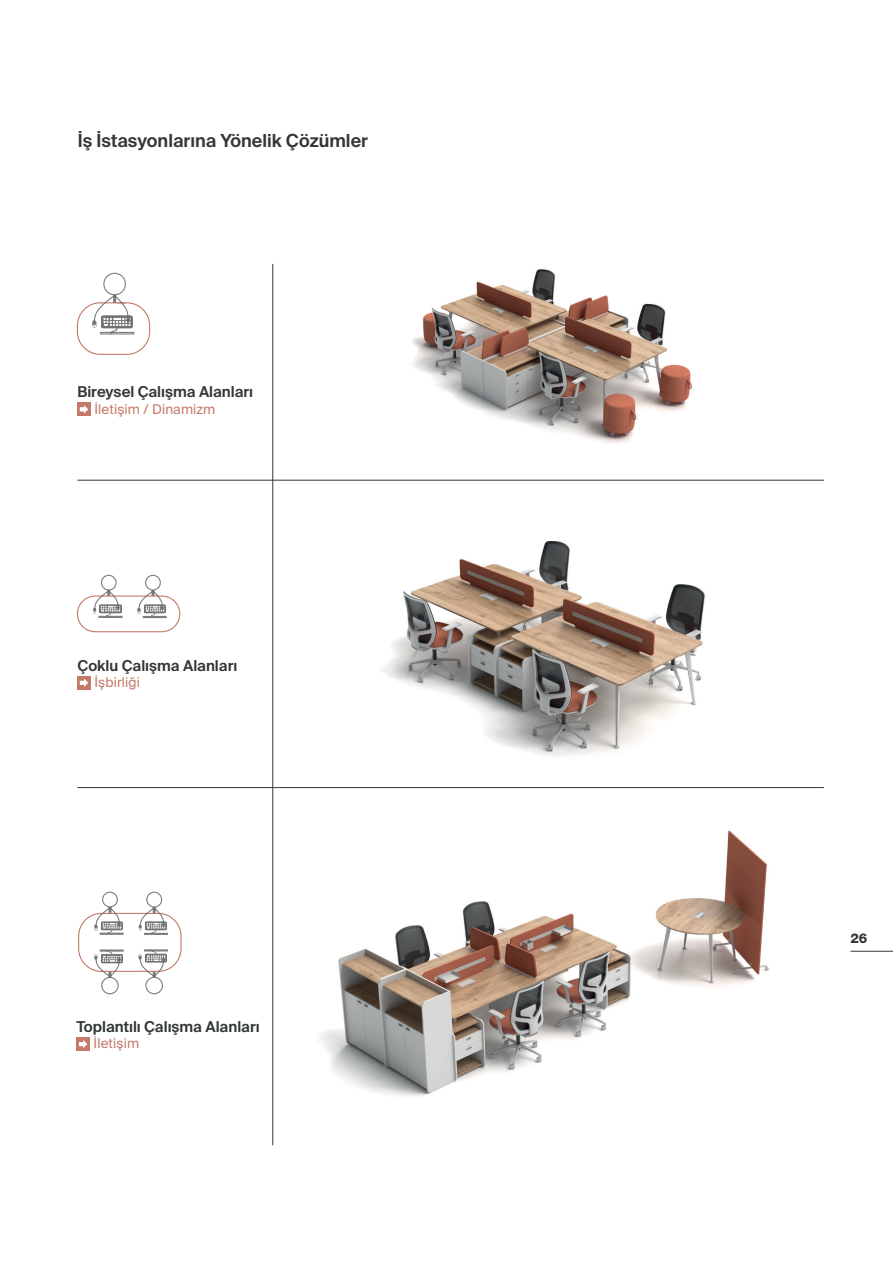
<style>
.page{position:relative;width:893px;height:1263px;background:#fff}
.page>*{position:absolute;margin:0;border:0;box-sizing:border-box;transform-origin:0 0}
.t1{font:600 18px "Suisse Intl";color:#333739}
.t2{font:600 15px "Suisse Intl";color:#333739}
.t3{font:13.5px "Suisse Intl";letter-spacing:.01em;color:#c47a68}
.t4{font:800 13.5px "Helvetica Neue LT Pro";color:#333739}
</style>
<div class="page">
<img style="left:273px;top:748px;width:620px;height:388px">
<img style="left:412px;top:269px;width:280px;height:174px">
<img style="left:302px;top:540px;width:492px;height:247px">
<div style="left:77px;top:1037px;width:13px;height:14px;background:#c47a68"></div>
<svg style="left:79px;top:1040px;width:8px;height:8px"></svg>
<div style="left:77px;top:676px;width:14px;height:13px;background:#c47a68"></div>
<svg style="left:80px;top:678px;width:8px;height:9px"></svg>
<div style="left:77px;top:403px;width:14px;height:13px;background:#c47a68"></div>
<svg style="left:80px;top:405px;width:8px;height:9px"></svg>
<hr style="left:77px;top:480px;width:747px;height:1px;background:#333739">
<hr style="left:77px;top:787px;width:747px;height:1px;background:#333739">
<hr style="left:272px;top:264px;width:1px;height:881px;background:#333739">
<img style="left:144px;top:604px;width:21px;height:15px">
<div style="left:143px;top:616px;width:24px;height:2px;border:1px solid #666968"></div>
<img style="left:100px;top:604px;width:21px;height:12px">
<div style="left:98px;top:616px;width:24px;height:2px;border:1px solid #666968"></div>
<div style="left:77px;top:595px;width:103px;height:37px;border:1px solid #c47a68;border-radius:18px"></div>
<svg style="left:137px;top:590px;width:27px;height:23px"></svg>
<svg style="left:92px;top:590px;width:28px;height:23px"></svg>
<div style="left:145px;top:977px;width:18px;height:17px;border:1px solid #666968;border-radius:50%"></div>
<img style="left:145px;top:951px;width:21px;height:12px">
<div style="left:144px;top:949px;width:24px;height:2px;border:1px solid #666968"></div>
<div style="left:101px;top:977px;width:18px;height:17px;border:1px solid #666968;border-radius:50%"></div>
<img style="left:108px;top:952px;width:14px;height:12px">
<div style="left:100px;top:949px;width:24px;height:3px;border:1px solid #666968"></div>
<div style="left:78px;top:913px;width:104px;height:59px;border:1px solid #c47a68;border-radius:23px"></div>
<svg style="left:138px;top:954px;width:27px;height:23px"></svg>
<svg style="left:94px;top:954px;width:27px;height:23px"></svg>
<div style="left:146px;top:892px;width:16px;height:15px;border:1px solid #666968;border-radius:50%"></div>
<img style="left:145px;top:921px;width:22px;height:12px">
<div style="left:144px;top:933px;width:24px;height:2px;border:1px solid #666968"></div>
<div style="left:102px;top:892px;width:16px;height:15px;border:1px solid #666968;border-radius:50%"></div>
<div style="left:77px;top:302px;width:73px;height:53px;border:1px solid #c47a68;border-radius:23px"></div>
<img style="left:102px;top:315px;width:30px;height:20px">
<div style="left:100px;top:332px;width:34px;height:2px;border:1px solid #666968"></div>
<svg style="left:91px;top:294px;width:39px;height:34px"></svg>
<div style="left:103px;top:273px;width:23px;height:22px;border:1px solid #666968;border-radius:50%"></div>
<div style="left:101px;top:575px;width:16px;height:15px;border:1px solid #666968;border-radius:50%"></div>
<div style="left:145px;top:575px;width:16px;height:15px;border:1px solid #666968;border-radius:50%"></div>
<img style="left:101px;top:921px;width:21px;height:12px">
<div style="left:100px;top:933px;width:24px;height:2px;border:1px solid #666968"></div>
<svg style="left:138px;top:907px;width:27px;height:23px"></svg>
<svg style="left:94px;top:907px;width:27px;height:23px"></svg>
<hr style="left:850px;top:951px;width:43px;height:1px;background:#333739">
<p class="t1" style="left:78px;top:131px;width:292px">İş İstasyonlarına Yönelik Çözümler</p>
<p class="t2" style="left:77px;top:383px;width:177px">Bireysel Çalışma Alanları</p>
<p class="t3" style="left:94px;top:401px;width:123px">İletişim / Dinamizm</p>
<p class="t2" style="left:77px;top:656px;width:161px">Çoklu Çalışma Alanları</p>
<p class="t3" style="left:94px;top:674px;width:47px">İşbirliği</p>
<p class="t2" style="left:77px;top:1018px;width:185px">Toplantılı Çalışma Alanları</p>
<p class="t3" style="left:94px;top:1036px;width:47px">İletişim</p>
<p class="t4" style="left:850px;top:930px;width:19px">26</p>
</div>
